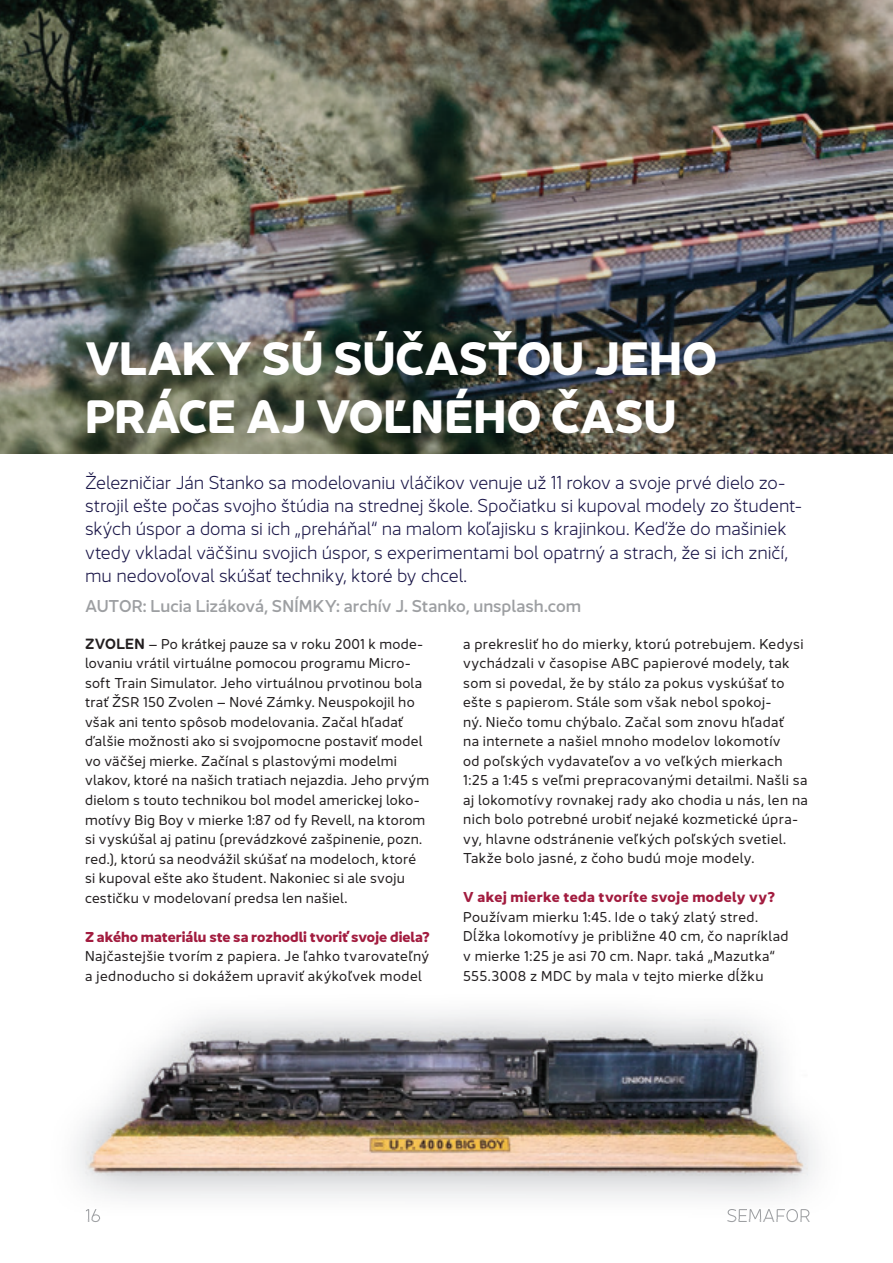
<style>
.page{position:relative;width:893px;height:1263px;background:#fff}
.page>*{position:absolute;margin:0;border:0;box-sizing:border-box;transform-origin:0 0}
.t1{font:700 45px/58.5px "Jano Sans Pro";letter-spacing:-.005em;color:#fff}
.t2{font:300 18px/23.4px "Jano Sans Pro";letter-spacing:-.005em;color:#191547}
.t3{font:300 18px "Jano Sans Pro";letter-spacing:-.005em;color:#9d9fa2}
.t4{font:500 16.5px "Jano Sans Pro";color:#9d9fa2}
.t5{font:13.8px/19.5px "Jano Sans Pro";letter-spacing:.02em;color:#231f20}
.t6{font:700 13.8px "Jano Sans Pro";letter-spacing:.005em;color:#a21c3f}
.t7{font:700 13.8px "Jano Sans Pro";letter-spacing:.03em;color:#a21c3f}
.s1{font-weight:600;font-size:14.25px}
</style>
<div class="page">
<img style="left:0;top:0;width:893px;height:454px">
<img style="left:86px;top:1209px;width:14px;height:9px">
<img style="left:727px;top:1209px;width:83px;height:9px">
<img style="left:85px;top:1019px;width:723px;height:157px">
<h1 class="t1" style="left:85px;top:324px;width:633px">VLAKY SÚ SÚČASŤOU JEHO<br>PRÁCE AJ VOĽNÉHO ČASU</h1>
<p class="t2" style="left:85px;top:469px;width:719px">Železničiar Ján Stanko sa modelovaniu vláčikov venuje už 11 rokov a svoje prvé dielo zo&shy;strojil ešte počas svojho štúdia na strednej škole. Spočiatku si kupoval modely zo študent&shy;ských úspor a doma si ich „preháňal“ na malom koľajisku s krajinkou. Keďže do mašiniek vtedy vkladal väčšinu svojich úspor, s experimentami bol opatrný a strach, že si ich zničí, mu nedovoľoval skúšať techniky, ktoré by chcel.</p>
<p class="t4" style="left:85px;top:592px;width:498px">AUTOR: Lucia Lizáková, SNÍMKY: archív J. Stanko, unsplash.com</p>
<p class="t5" style="left:85px;top:633px;width:346px"><span class="s1">ZVOLEN</span> – Po krátkej pauze sa v roku 2001 k mode&shy;lovaniu vrátil virtuálne pomocou programu Micro&shy;soft Train Simulator. Jeho virtuálnou prvotinou bola trať ŽSR 150 Zvolen – Nové Zámky. Neuspokojil ho však ani tento spôsob modelovania. Začal hľadať ďalšie možnosti ako si svojpomocne postaviť model vo väčšej mierke. Začínal s plastovými modelmi vlakov, ktoré na našich tratiach nejazdia. Jeho prvým dielom s touto technikou bol model americkej loko&shy;motívy Big Boy v mierke 1:87 od fy Revell, na ktorom si vyskúšal aj patinu (prevádzkové zašpinenie, pozn. red.), ktorú sa neodvážil skúšať na modeloch, ktoré si kupoval ešte ako študent. Nakoniec si ale svoju cestičku v modelovaní predsa len našiel.</p>
<p class="t6" style="left:85px;top:924px;width:346px">Z akého materiálu ste sa rozhodli tvoriť svoje diela?</p>
<p class="t5" style="left:85px;top:945px;width:346px">Najčastejšie tvorím z papiera. Je ľahko tvarovateľný a jednoducho si dokážem upraviť akýkoľvek model</p>
<p class="t5" style="left:463px;top:633px;width:346px">a prekresliť ho do mierky, ktorú potrebujem. Kedysi vychádzali v časopise ABC papierové modely, tak som si povedal, že by stálo za pokus vyskúšať to ešte s papierom. Stále som však nebol spokoj-<br>ný. Niečo tomu chýbalo. Začal som znovu hľadať<br>na internete a našiel mnoho modelov lokomotív<br>od poľských vydavateľov a vo veľkých mierkach 1:25 a 1:45 s veľmi prepracovanými detailmi. Našli sa aj lokomotívy rovnakej rady ako chodia u nás, len na nich bolo potrebné urobiť nejaké kozmetické úpra&shy;vy, hlavne odstránenie veľkých poľských svetiel.<br>Takže bolo jasné, z čoho budú moje modely.</p>
<p class="t7" style="left:463px;top:885px;width:313px">V akej mierke teda tvoríte svoje modely vy?</p>
<p class="t5" style="left:463px;top:906px;width:327px">Používam mierku 1:45. Ide o taký zlatý stred.<br>Dĺžka lokomotívy je približne 40 cm, čo napríklad v mierke 1:25 je asi 70 cm. Napr. taká „Mazutka“ 555.3008 z MDC by mala v tejto mierke dĺžku</p>
<h2 class="t3" style="left:85px;top:1202px;width:17px">16</h2>
<h2 class="t3" style="left:727px;top:1202px;width:86px">SEMAFOR</h2>
</div>
